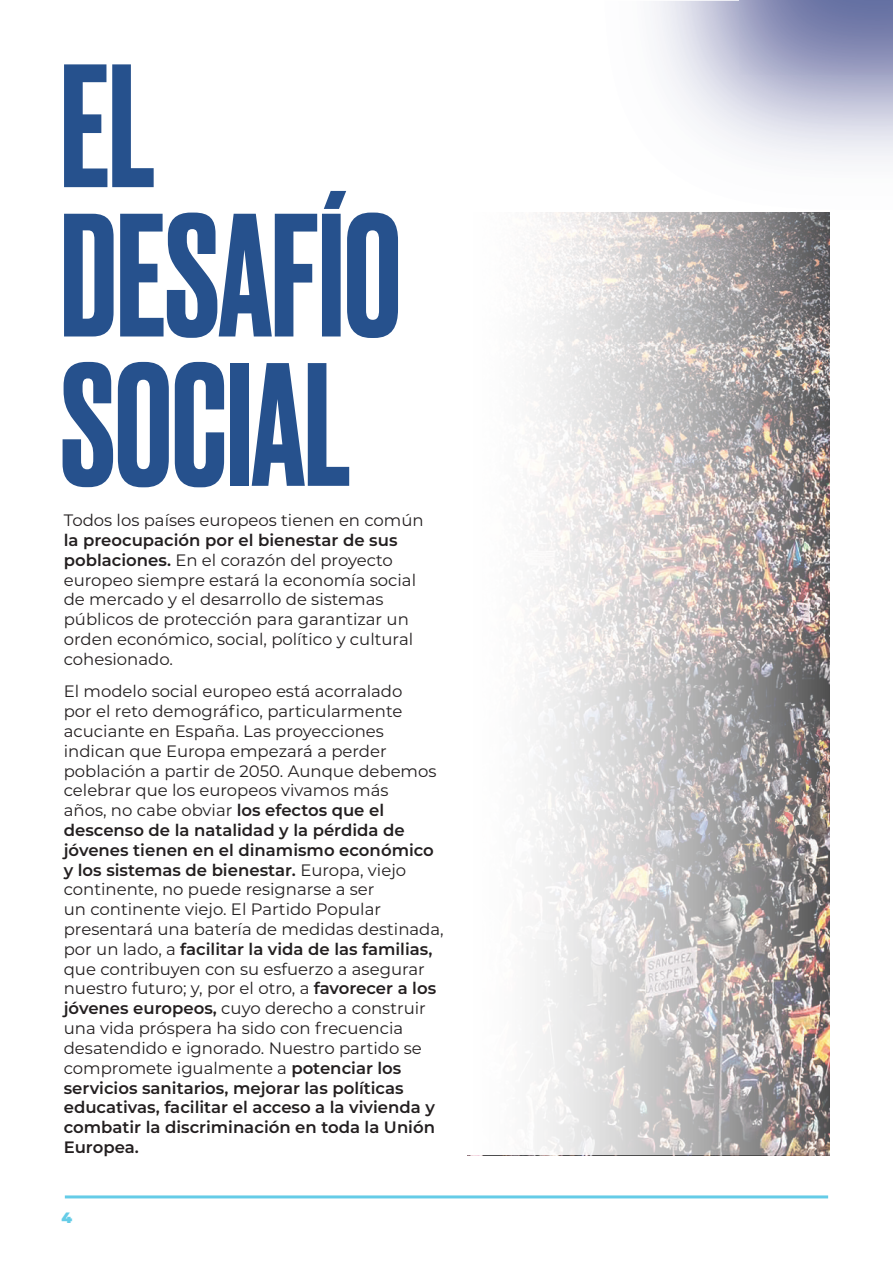
<style>
.page{position:relative;width:893px;height:1263px;background:#fff}
.page>*{position:absolute;margin:0;border:0;box-sizing:border-box;transform-origin:0 0}
.t1{font:500 165px/149.2px "Druk";color:#26518d}
.t2{font:16.5px/19.8px "Montserrat";color:#231f20}
.t3{font:900 15px "Montserrat";color:#65cce7}
.s1{font-weight:600}
</style>
<div class="page">
<hr style="left:65px;top:1195px;width:763px;height:3px;background:#65cce7">
<img style="left:589px;top:1px;width:304px;height:224px">
<img style="left:740px;top:1px;width:153px;height:73px">
<svg style="left:535px;top:213px;width:294px;height:942px;background:#c4c0bf"></svg>
<h1 class="t1" style="left:61px;top:43px;width:342px">EL<br>DESAFÍO<br>SOCIAL</h1>
<p class="t2" style="left:64px;top:510px;width:361px">Todos los países europeos tienen en común</p>
<p class="t2" style="left:64px;top:530px;width:354px"><span class="s1">la preocupación por el bienestar de sus poblaciones.</span> En el corazón del proyecto europeo siempre estará la economía social de mercado y el desarrollo de sistemas públicos de protección para garantizar un orden económico, social, político y cultural cohesionado.</p>
<p class="t2" style="left:64px;top:681px;width:381px">El modelo social europeo está acorralado<br>por el reto demográfico, particularmente acuciante en España. Las proyecciones indican que Europa empezará a perder población a partir de 2050. Aunque debemos celebrar que los europeos vivamos más<br>años, no cabe obviar <span class="s1">los efectos que el descenso de la natalidad y la pérdida de jóvenes tienen en el dinamismo económico y los sistemas de bienestar.</span> Europa, viejo continente, no puede resignarse a ser<br>un continente viejo. El Partido Popular presentará una batería de medidas destinada, por un lado, a <span class="s1">facilitar la vida de las familias, </span>que contribuyen con su esfuerzo a asegurar nuestro futuro; y, por el otro, a <span class="s1">favorecer a los jóvenes europeos,</span> cuyo derecho a construir una vida próspera ha sido con frecuencia desatendido e ignorado. Nuestro partido se compromete igualmente a <span class="s1">potenciar los servicios sanitarios, mejorar las políticas educativas, facilitar el acceso a la vivienda y combatir la discriminación en toda la Unión Europea.</span></p>
<p class="t3" style="left:62px;top:1207px;width:12px">4</p>
</div>
